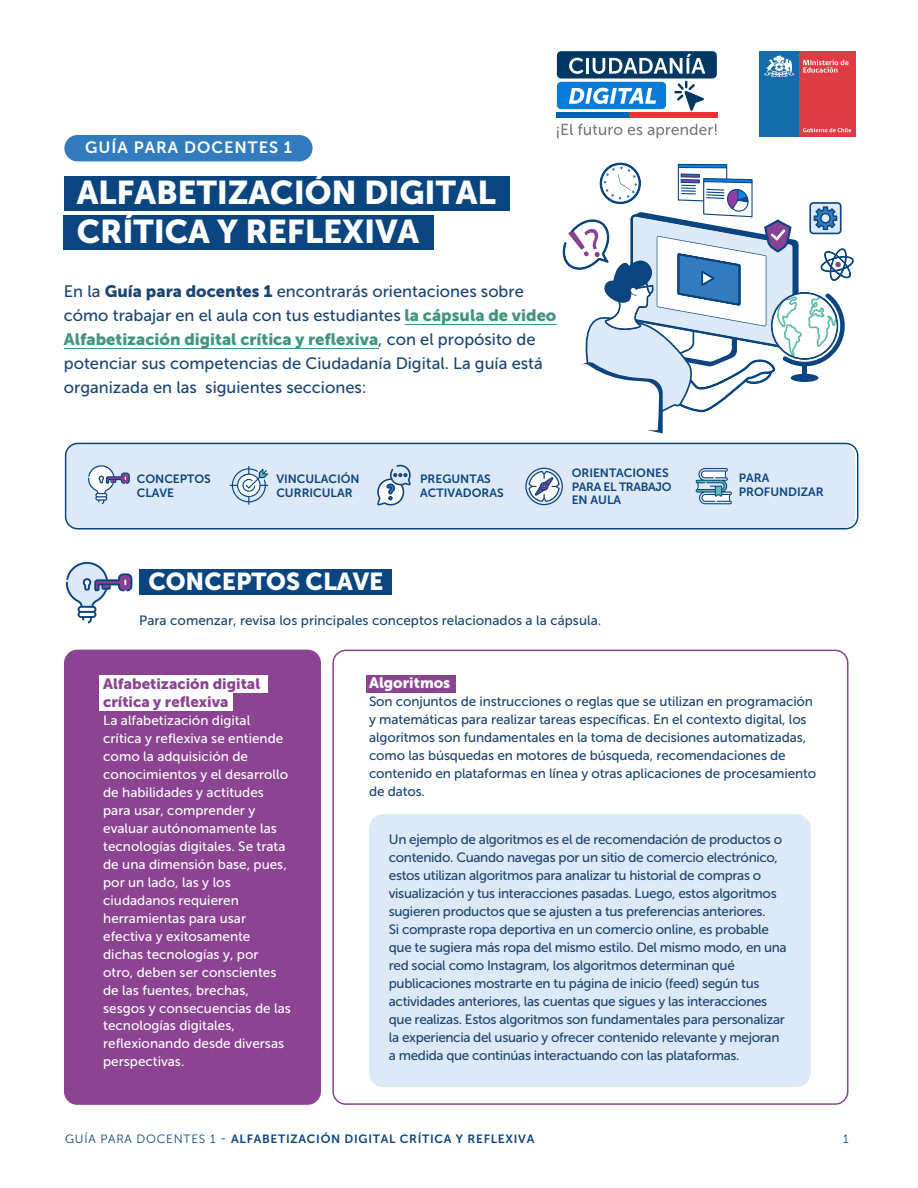
<style>
.page{position:relative;width:918px;height:1188px;background:#fff}
.page>*{position:absolute;margin:0;border:0;box-sizing:border-box;transform-origin:0 0}
.t1{font:32.85px/39.3px "Museo Sans 900";letter-spacing:-.005em;color:#fff}
.t2{font:24.3px "Museo Sans 900";letter-spacing:-.005em;color:#fff}
.t3{font:16.5px/24px "Museo Sans 500";color:#1b4673}
.t4{font:16.5px "Museo Sans 900";color:#44937f}
.t5{font:16.35px "Museo Sans 700";letter-spacing:.06em;color:#fff}
.t6{font:15px/18px "Museo Sans 900";color:#8b4392}
.t7{font:15px "Museo Sans 900";color:#fff}
.t8{font:13.5px/18px "Museo Sans 500";letter-spacing:-.025em;color:#1b4673}
.t9{font:13.5px/18px "Museo Sans 500";color:#fff}
.t10{font:13.5px "Museo Sans 500";color:#1b4673}
.t11{font:12px/13.5px "Museo Sans 700";color:#0b4580}
.t12{font:12px "Museo Sans 700";letter-spacing:.06em;color:#0b4580}
.t13{font:12px "Museo Sans 300";color:#0b4580}
.s1{font-family:"Museo Sans 900"}
.s2{font-family:"Museo Sans 900";color:#44937f}
.s3{font-family:"Museo Sans 500";color:#1b4673}
.s4{font-family:"Museo Sans 300"}
</style>
<div class="page">
<div style="left:760px;top:51px;width:39px;height:85px;background:#126caa"></div>
<div style="left:799px;top:51px;width:56px;height:85px;background:#de3c45"></div>
<svg style="left:803px;top:128px;width:48px;height:4px"></svg>
<svg style="left:764px;top:55px;width:30px;height:22px"></svg>
<svg style="left:803px;top:60px;width:46px;height:13px"></svg>
<div style="left:557px;top:51px;width:160px;height:28px;background:#003863;border-radius:4px"></div>
<div style="left:557px;top:82px;width:109px;height:27px;background:#087bd7;border-radius:4px"></div>
<svg style="left:569px;top:58px;width:14px;height:16px"></svg>
<hr style="left:586px;top:58px;width:3px;height:16px;background:#fff">
<svg style="left:593px;top:54px;width:112px;height:20px"></svg>
<svg style="left:569px;top:88px;width:87px;height:16px"></svg>
<svg style="left:557px;top:124px;width:65px;height:14px"></svg>
<svg style="left:628px;top:127px;width:14px;height:8px"></svg>
<svg style="left:648px;top:124px;width:69px;height:14px"></svg>
<div style="left:557px;top:112px;width:72px;height:6px;background:#0063af"></div>
<div style="left:629px;top:112px;width:88px;height:6px;background:#e73439"></div>
<svg style="left:674px;top:81px;width:30px;height:30px"></svg>
<div style="left:65px;top:650px;width:255px;height:454px;background:#8b4392;border-radius:13px"></div>
<div style="left:369px;top:814px;width:442px;height:273px;background:#dee9f7;border-radius:15px"></div>
<svg style="left:66px;top:562px;width:67px;height:61px"></svg>
<div style="left:64px;top:135px;width:249px;height:26px;background:#327bbe;border-radius:13px"></div>
<div style="left:64px;top:176px;width:446px;height:34px;background:#0b4580"></div>
<div style="left:64px;top:215px;width:370px;height:34px;background:#0b4580"></div>
<div style="left:139px;top:569px;width:253px;height:26px;background:#0b4580"></div>
<div style="left:64px;top:650px;width:257px;height:455px;border:2px solid #8b4392;border-radius:13px"></div>
<div style="left:332px;top:650px;width:516px;height:455px;border:2px solid #8b4392;border-radius:13px"></div>
<div style="left:66px;top:444px;width:789px;height:84px;background:#dee9f7;border-radius:13px"></div>
<svg style="left:88px;top:465px;width:42px;height:39px"></svg>
<div style="left:65px;top:443px;width:793px;height:87px;border:2px solid #0b4580;border-radius:12px"></div>
<svg style="left:229px;top:466px;width:39px;height:39px"></svg>
<svg style="left:377px;top:465px;width:34px;height:41px"></svg>
<svg style="left:525px;top:468px;width:38px;height:37px"></svg>
<svg style="left:696px;top:468px;width:36px;height:36px"></svg>
<svg style="left:562px;top:162px;width:292px;height:271px"></svg>
<div style="left:99px;top:675px;width:168px;height:17px;background:#fff"></div>
<div style="left:366px;top:675px;width:90px;height:17px;background:#8b4392"></div>
<div style="left:99px;top:694px;width:134px;height:17px;background:#fff"></div>
<hr style="left:405px;top:324px;width:151px;height:1px;background:#44937f">
<hr style="left:64px;top:348px;width:314px;height:1px;background:#44937f">
<p class="t5" style="left:85px;top:138px;width:209px">GUÍA PARA DOCENTES 1</p>
<h1 class="t1" style="left:77px;top:173px;width:421px">ALFABETIZACIÓN DIGITAL<br>CRÍTICA Y REFLEXIVA</h1>
<p class="t3" style="left:64px;top:280px;width:494px">En la <span class="s1">Guía para docentes 1</span> encontrarás orientaciones sobre cómo trabajar en el aula con tus estudiantes <span class="s2">la cápsula de video</span></p>
<p class="t4" style="left:64px;top:330px;width:473px">Alfabetización digital crítica y reflexiva<span class="s3">, con el propósito de</span></p>
<p class="t3" style="left:64px;top:352px;width:480px">potenciar sus competencias de Ciudadanía Digital. La guía está organizada en las siguientes secciones:</p>
<p class="t11" style="left:137px;top:473px;width:76px">CONCEPTOS<br>CLAVE</p>
<p class="t11" style="left:276px;top:473px;width:85px">VINCULACIÓN<br>CURRICULAR</p>
<p class="t11" style="left:420px;top:473px;width:85px">PREGUNTAS<br>ACTIVADORAS</p>
<p class="t11" style="left:572px;top:466px;width:102px">ORIENTACIONES<br>PARA EL TRABAJO<br>EN AULA</p>
<p class="t11" style="left:739px;top:472px;width:86px">PARA<br>PROFUNDIZAR</p>
<h2 class="t2" style="left:148px;top:567px;width:237px">CONCEPTOS CLAVE</h2>
<p class="t10" style="left:139px;top:613px;width:464px">Para comenzar, revisa los principales conceptos relacionados a la cápsula.</p>
<p class="t6" style="left:103px;top:674px;width:159px">Alfabetización digital crítica y reflexiva</p>
<p class="t9" style="left:103px;top:711px;width:189px">La alfabetización digital crítica y reflexiva se entiende como la adquisición de conocimientos y el desarrollo de habilidades y actitudes para usar, comprender y evaluar autónomamente las tecnologías digitales. Se trata de una dimensión base, pues, por un lado, las y los ciudadanos requieren herramientas para usar efectiva y exitosamente dichas tecnologías y, por otro, deben ser conscientes de las fuentes, brechas, sesgos y consecuencias de las tecnologías digitales, reflexionando desde diversas perspectivas.</p>
<p class="t7" style="left:369px;top:675px;width:83px">Algoritmos</p>
<p class="t8" style="left:369px;top:693px;width:449px">Son conjuntos de instrucciones o reglas que se utilizan en programación y matemáticas para realizar tareas específicas. En el contexto digital, los algoritmos son fundamentales en la toma de decisiones automatizadas, como las búsquedas en motores de búsqueda, recomendaciones de contenido en plataformas en línea y otras aplicaciones de procesamiento de datos.</p>
<p class="t8" style="left:389px;top:831px;width:399px">Un ejemplo de algoritmos es el de recomendación de productos o contenido. Cuando navegas por un sitio de comercio electrónico, estos utilizan algoritmos para analizar tu historial de compras o visualización y tus interacciones pasadas. Luego, estos algoritmos sugieren productos que se ajusten a tus preferencias anteriores.<br>Si compraste ropa deportiva en un comercio online, es probable que te sugiera más ropa del mismo estilo. Del mismo modo, en una red social como Instagram, los algoritmos determinan qué publicaciones mostrarte en tu página de inicio (feed) según tus actividades anteriores, las cuentas que sigues y las interacciones que realizas. Estos algoritmos son fundamentales para personalizar la experiencia del usuario y ofrecer contenido relevante y mejoran a medida que continúas interactuando con las plataformas.</p>
<p class="t12" style="left:65px;top:1132px;width:471px"><span class="s4">GUÍA PARA DOCENTES 1 -</span> ALFABETIZACIÓN DIGITAL CRÍTICA Y REFLEXIVA</p>
<p class="t13" style="left:843px;top:1132px;width:7px">1</p>
</div>
